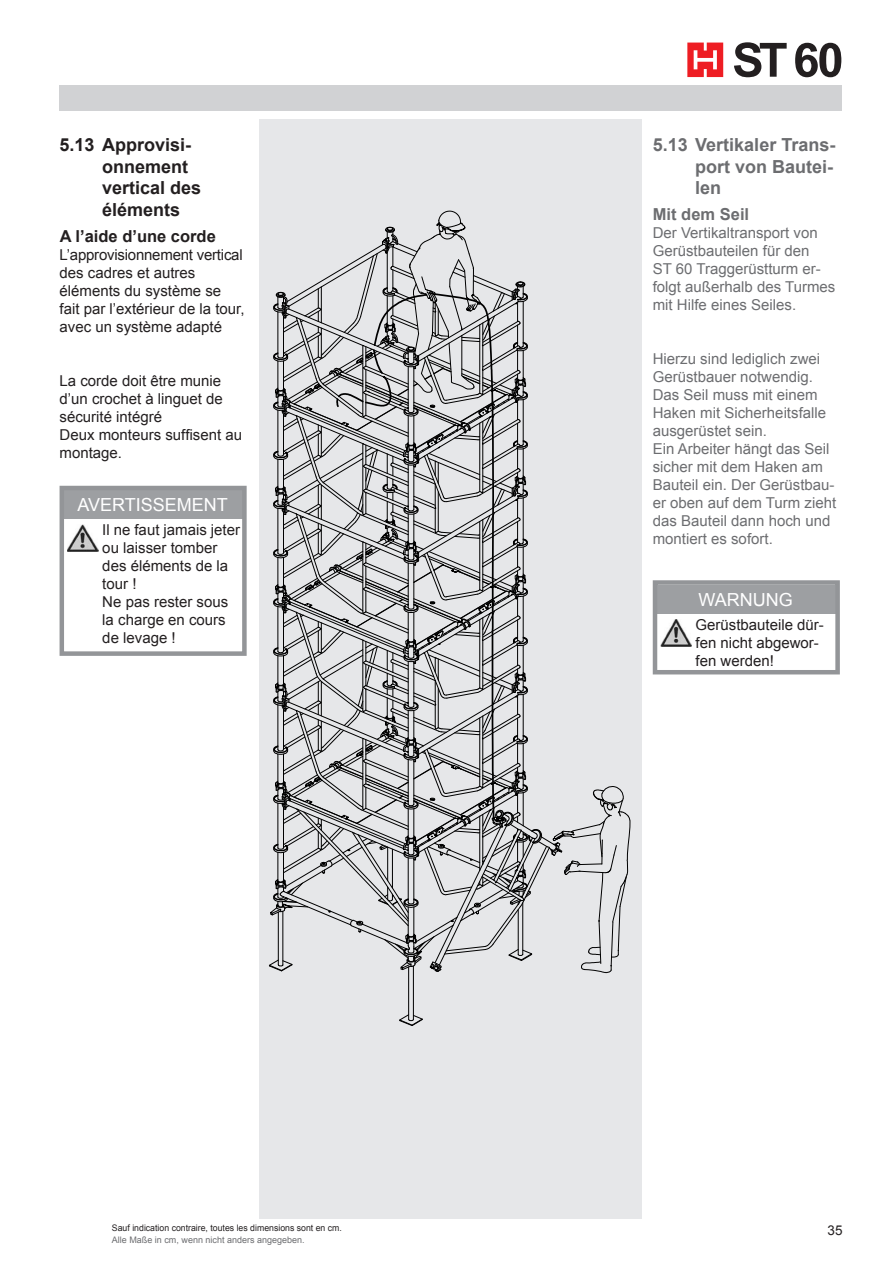
<style>
.page{position:relative;width:893px;height:1263px;background:#fff}
.page>*{position:absolute;margin:0;border:0;box-sizing:border-box;transform-origin:0 0}
.t1{font:700 18px/21.6px "Arial";color:#231f20}
.t2{font:700 18px/21.6px "Arial";color:#6c6d70;text-align:justify}
.t3{font:18px "Arial";color:#fff}
.t4{font:700 16.5px "Arial";color:#231f20}
.t5{font:700 16.5px "Arial";color:#6c6d70}
.t6{font:15px/18px "Arial";color:#6c6d70}
.t7{font:15px/18px "Arial";color:#231f20}
.t8{font:13.5px "Arial";color:#231f20}
.t9{font:9px "Arial";color:#231f20}
.t10{font:9px "Arial";color:#6c6d70}
</style>
<div class="page">
<div style="left:60px;top:85px;width:782px;height:26px;background:#d1d2d4"></div>
<div style="left:259px;top:119px;width:383px;height:1099px;background:#e6e7e9"></div>
<svg style="left:687px;top:43px;width:36px;height:34px"></svg>
<svg style="left:734px;top:42px;width:53px;height:35px"></svg>
<svg style="left:795px;top:43px;width:46px;height:34px"></svg>
<div style="left:61px;top:490px;width:183px;height:29px;background:#9d9fa2"></div>
<div style="left:60px;top:486px;width:187px;height:170px;border:4px solid #939598"></div>
<img style="left:67px;top:524px;width:31px;height:28px">
<div style="left:654px;top:585px;width:183px;height:29px;background:#9d9fa2"></div>
<div style="left:653px;top:580px;width:187px;height:94px;border:4px solid #939598"></div>
<img style="left:660px;top:619px;width:31px;height:27px">
<hr style="left:408px;top:967px;width:1px;height:52px;background:#000">
<hr style="left:413px;top:966px;width:1px;height:53px;background:#000">
<svg style="left:399px;top:1014px;width:24px;height:12px"></svg>
<svg style="left:269px;top:210px;width:362px;height:763px"></svg>
<p class="t1" style="left:102px;top:134px;width:101px;text-indent:-43px">5.13 Approvisi&shy;onnement vertical des éléments</p>
<p class="t4" style="left:60px;top:225px;width:158px">A l’aide d’une corde</p>
<p class="t7" style="left:60px;top:246px;width:187px">L’approvisionnement vertical des cadres et autres éléments du système se fait par l’extérieur de la tour, avec un système adapté</p>
<p class="t7" style="left:60px;top:372px;width:184px">La corde doit être munie d’un crochet à linguet de sécurité intégré<br>Deux monteurs suffisent au montage.</p>
<p class="t3" style="left:77px;top:493px;width:152px">AVERTISSEMENT</p>
<p class="t7" style="left:102px;top:521px;width:139px">Il ne faut jamais jeter ou laisser tomber des éléments de la tour !<br>Ne pas rester sous la charge en cours de levage !</p>
<p class="t2" style="left:695px;top:134px;width:142px;text-indent:-43px">5.13 Vertikaler Trans&shy;port von Bautei&shy;len</p>
<p class="t5" style="left:653px;top:203px;width:98px">Mit dem Seil</p>
<p class="t6" style="left:653px;top:224px;width:184px">Der Vertikaltransport von<br>Gerüstbauteilen für den<br>ST 60 Traggerüstturm er&shy;folgt außerhalb des Turmes mit Hilfe eines Seiles.</p>
<p class="t6" style="left:653px;top:350px;width:185px">Hierzu sind lediglich zwei<br>Gerüstbauer notwendig.<br>Das Seil muss mit einem<br>Haken mit Sicherheitsfalle ausgerüstet sein.<br>Ein Arbeiter hängt das Seil sicher mit dem Haken am<br>Bauteil ein. Der Gerüstbau&shy;er oben auf dem Turm zieht das Bauteil dann hoch und montiert es sofort.</p>
<p class="t3" style="left:698px;top:588px;width:96px">WARNUNG</p>
<p class="t7" style="left:695px;top:616px;width:130px">Gerüstbauteile dür&shy;fen nicht abgewor&shy;fen werden!</p>
<p class="t9" style="left:112px;top:1222px;width:231px">Sauf indication contraire, toutes les dimensions sont en cm.</p>
<p class="t8" style="left:828px;top:1221px;width:17px">35</p>
<p class="t10" style="left:112px;top:1234px;width:194px">Alle Maße in cm, wenn nicht anders angegeben.</p>
</div>
